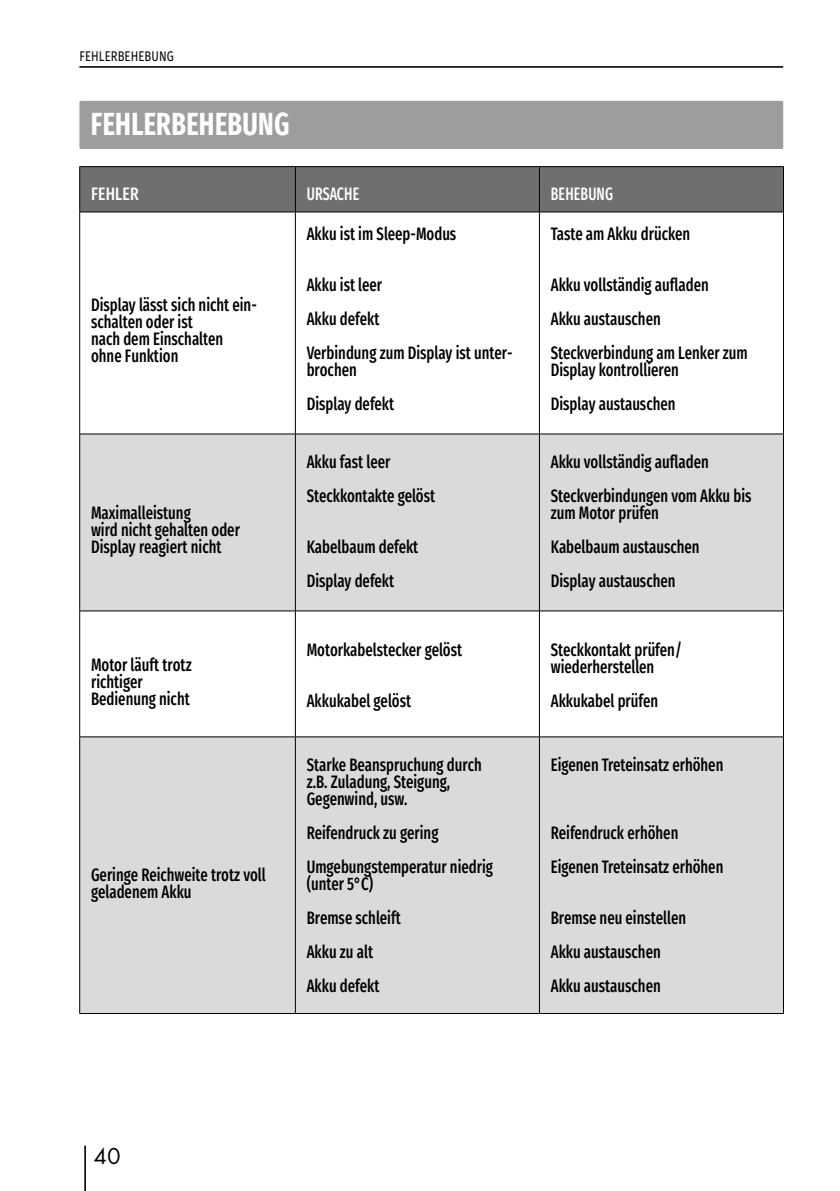
<style>
.page{position:relative;width:840px;height:1191px;background:#fff}
.page>*{position:absolute;margin:0;border:0;box-sizing:border-box;transform-origin:0 0}
.N_Überschrift__H1{font:700 32px "Fira Sans Condensed";letter-spacing:.01em;color:#fff;scale:.85 1}
.t1{font:24px "Futura TOT Boo";color:#000}
.N_Tabelle_Text_-_kle{font:500 18px/17px "Fira Sans Condensed";color:#000;scale:.85 1}
.N_Tabelle_Überschrif{font:500 18px/17px "Fira Sans Condensed";color:#000;scale:.85 1}
._11_Tabelle_Überschr{font:500 18px "Fira Sans Condensed";letter-spacing:.01em;color:#fff;scale:.8 1}
._11_Tabelle_Überschr-2{font:500 18px "Fira Sans Condensed";letter-spacing:.01em;color:#fff;scale:.9 1}
.N_Kolumne_LI{font:14px "Fira Sans";letter-spacing:.01em;color:#000;scale:.8 1}
</style>
<div class="page">
<hr style="left:84px;top:1145px;width:2px;height:46px;background:#000">
<hr style="left:79px;top:66px;width:703px;height:2px;background:#000">
<div style="left:79px;top:101px;width:703px;height:48px;background:#9d9d9c"></div>
<div style="left:80px;top:167px;width:702px;height:45px;background:#706f6f"></div>
<svg style="left:80px;top:434px;width:702px;height:579px;fill:#dadada"></svg>
<hr style="left:79px;top:212px;width:1px;height:222px;background:#000">
<hr style="left:295px;top:212px;width:1px;height:222px;background:#000">
<hr style="left:538px;top:212px;width:1px;height:222px;background:#000">
<hr style="left:782px;top:212px;width:1px;height:222px;background:#000">
<hr style="left:79px;top:433px;width:216px;height:1px;background:#000">
<hr style="left:79px;top:434px;width:1px;height:176px;background:#000">
<hr style="left:295px;top:433px;width:244px;height:1px;background:#000">
<hr style="left:295px;top:434px;width:1px;height:176px;background:#000">
<hr style="left:539px;top:433px;width:244px;height:1px;background:#000">
<hr style="left:538px;top:434px;width:1px;height:176px;background:#000">
<hr style="left:782px;top:434px;width:1px;height:176px;background:#000">
<hr style="left:79px;top:610px;width:216px;height:1px;background:#000">
<hr style="left:79px;top:611px;width:1px;height:125px;background:#000">
<hr style="left:295px;top:610px;width:244px;height:1px;background:#000">
<hr style="left:295px;top:611px;width:1px;height:125px;background:#000">
<hr style="left:539px;top:610px;width:244px;height:1px;background:#000">
<hr style="left:538px;top:611px;width:1px;height:125px;background:#000">
<hr style="left:782px;top:611px;width:1px;height:125px;background:#000">
<hr style="left:79px;top:736px;width:216px;height:1px;background:#000">
<hr style="left:79px;top:737px;width:1px;height:276px;background:#000">
<hr style="left:295px;top:736px;width:244px;height:1px;background:#000">
<hr style="left:295px;top:737px;width:1px;height:276px;background:#000">
<hr style="left:539px;top:736px;width:244px;height:1px;background:#000">
<hr style="left:538px;top:737px;width:1px;height:276px;background:#000">
<hr style="left:782px;top:737px;width:1px;height:276px;background:#000">
<hr style="left:79px;top:1013px;width:216px;height:1px;background:#000">
<hr style="left:295px;top:1013px;width:244px;height:1px;background:#000">
<hr style="left:539px;top:1013px;width:244px;height:1px;background:#000">
<hr style="left:79px;top:166px;width:216px;height:1px;background:#000">
<hr style="left:79px;top:167px;width:1px;height:45px;background:#000">
<hr style="left:295px;top:166px;width:244px;height:1px;background:#000">
<hr style="left:295px;top:167px;width:1px;height:45px;background:#000">
<hr style="left:539px;top:166px;width:244px;height:1px;background:#000">
<hr style="left:538px;top:167px;width:1px;height:45px;background:#000">
<hr style="left:782px;top:167px;width:1px;height:45px;background:#000">
<hr style="left:79px;top:212px;width:216px;height:1px;background:#000">
<hr style="left:295px;top:212px;width:244px;height:1px;background:#000">
<hr style="left:539px;top:212px;width:244px;height:1px;background:#000">
<p class="N_Kolumne_LI" style="left:79px;top:46px;width:119px">FEHLERBEHEBUNG</p>
<p class="N_Überschrift__H1" style="left:91px;top:94px;width:235px">FEHLERBEHEBUNG</p>
<p class="_11_Tabelle_Überschr-2" style="left:91px;top:178px;width:54px">FEHLER</p>
<p class="_11_Tabelle_Überschr" style="left:306px;top:178px;width:67px">URSACHE</p>
<p class="_11_Tabelle_Überschr" style="left:550px;top:178px;width:79px">BEHEBUNG</p>
<p class="N_Tabelle_Überschrif" style="left:91px;top:295px;width:196px">Display lässt sich nicht ein&shy;schalten oder ist</p>
<p class="N_Tabelle_Überschrif" style="left:91px;top:329px;width:157px">nach dem Einschalten</p>
<p class="N_Tabelle_Überschrif" style="left:91px;top:346px;width:104px">ohne Funktion</p>
<p class="N_Tabelle_Überschrif" style="left:91px;top:503px;width:176px">Maximalleistung<br>wird nicht gehalten oder<br>Display reagiert nicht</p>
<p class="N_Tabelle_Überschrif" style="left:91px;top:654px;width:120px">Motor läuft trotz richtiger<br>Bedienung nicht</p>
<p class="N_Tabelle_Überschrif" style="left:91px;top:864px;width:207px">Geringe Reichweite trotz voll geladenem Akku</p>
<p class="N_Tabelle_Text_-_kle" style="left:306px;top:223px;width:177px">Akku ist im Sleep-Modus</p>
<p class="N_Tabelle_Text_-_kle" style="left:306px;top:274px;width:90px">Akku ist leer</p>
<p class="N_Tabelle_Text_-_kle" style="left:306px;top:308px;width:87px">Akku defekt</p>
<p class="N_Tabelle_Text_-_kle" style="left:306px;top:342px;width:244px">Verbindung zum Display ist unter&shy;brochen</p>
<p class="N_Tabelle_Text_-_kle" style="left:306px;top:393px;width:104px">Display defekt</p>
<p class="N_Tabelle_Text_-_kle" style="left:306px;top:451px;width:100px">Akku fast leer</p>
<p class="N_Tabelle_Text_-_kle" style="left:306px;top:485px;width:152px">Steckkontakte gelöst</p>
<p class="N_Tabelle_Text_-_kle" style="left:306px;top:536px;width:133px">Kabelbaum defekt</p>
<p class="N_Tabelle_Text_-_kle" style="left:306px;top:570px;width:104px">Display defekt</p>
<p class="N_Tabelle_Text_-_kle" style="left:306px;top:639px;width:184px">Motorkabelstecker gelöst</p>
<p class="N_Tabelle_Text_-_kle" style="left:306px;top:690px;width:124px">Akkukabel gelöst</p>
<p class="N_Tabelle_Text_-_kle" style="left:306px;top:754px;width:207px">Starke Beanspruchung durch z.B. Zuladung, Steigung,<br>Gegenwind, usw.</p>
<p class="N_Tabelle_Text_-_kle" style="left:306px;top:813px;width:220px;line-height:34px">Reifendruck zu gering<br>Umgebungstemperatur niedrig</p>
<p class="N_Tabelle_Text_-_kle" style="left:306px;top:873px;width:80px">(unter 5°C)</p>
<p class="N_Tabelle_Text_-_kle" style="left:306px;top:907px;width:112px">Bremse schleift</p>
<p class="N_Tabelle_Text_-_kle" style="left:306px;top:941px;width:79px">Akku zu alt</p>
<p class="N_Tabelle_Text_-_kle" style="left:306px;top:975px;width:87px">Akku defekt</p>
<p class="N_Tabelle_Text_-_kle" style="left:550px;top:223px;width:165px">Taste am Akku drücken</p>
<p class="N_Tabelle_Text_-_kle" style="left:550px;top:274px;width:187px">Akku vollständig aufladen</p>
<p class="N_Tabelle_Text_-_kle" style="left:550px;top:308px;width:131px">Akku austauschen</p>
<p class="N_Tabelle_Text_-_kle" style="left:550px;top:342px;width:233px">Steckverbindung am Lenker zum<br>Display kontrollieren</p>
<p class="N_Tabelle_Text_-_kle" style="left:550px;top:393px;width:148px">Display austauschen</p>
<p class="N_Tabelle_Text_-_kle" style="left:550px;top:451px;width:187px">Akku vollständig aufladen</p>
<p class="N_Tabelle_Text_-_kle" style="left:550px;top:485px;width:237px">Steckverbindungen vom Akku bis zum Motor prüfen</p>
<p class="N_Tabelle_Text_-_kle" style="left:550px;top:536px;width:176px">Kabelbaum austauschen</p>
<p class="N_Tabelle_Text_-_kle" style="left:550px;top:570px;width:148px">Display austauschen</p>
<p class="N_Tabelle_Text_-_kle" style="left:550px;top:639px;width:156px">Steckkontakt prüfen/ wiederherstellen</p>
<p class="N_Tabelle_Text_-_kle" style="left:550px;top:690px;width:128px">Akkukabel prüfen</p>
<p class="N_Tabelle_Text_-_kle" style="left:550px;top:754px;width:204px">Eigenen Treteinsatz erhöhen</p>
<p class="N_Tabelle_Text_-_kle" style="left:550px;top:813px;width:204px;line-height:34px">Reifendruck erhöhen<br>Eigenen Treteinsatz erhöhen</p>
<p class="N_Tabelle_Text_-_kle" style="left:550px;top:907px;width:161px">Bremse neu einstellen</p>
<p class="N_Tabelle_Text_-_kle" style="left:550px;top:941px;width:131px">Akku austauschen</p>
<p class="N_Tabelle_Text_-_kle" style="left:550px;top:975px;width:131px">Akku austauschen</p>
<h2 class="t1" style="left:94px;top:1141px;width:29px">40</h2>
</div>
